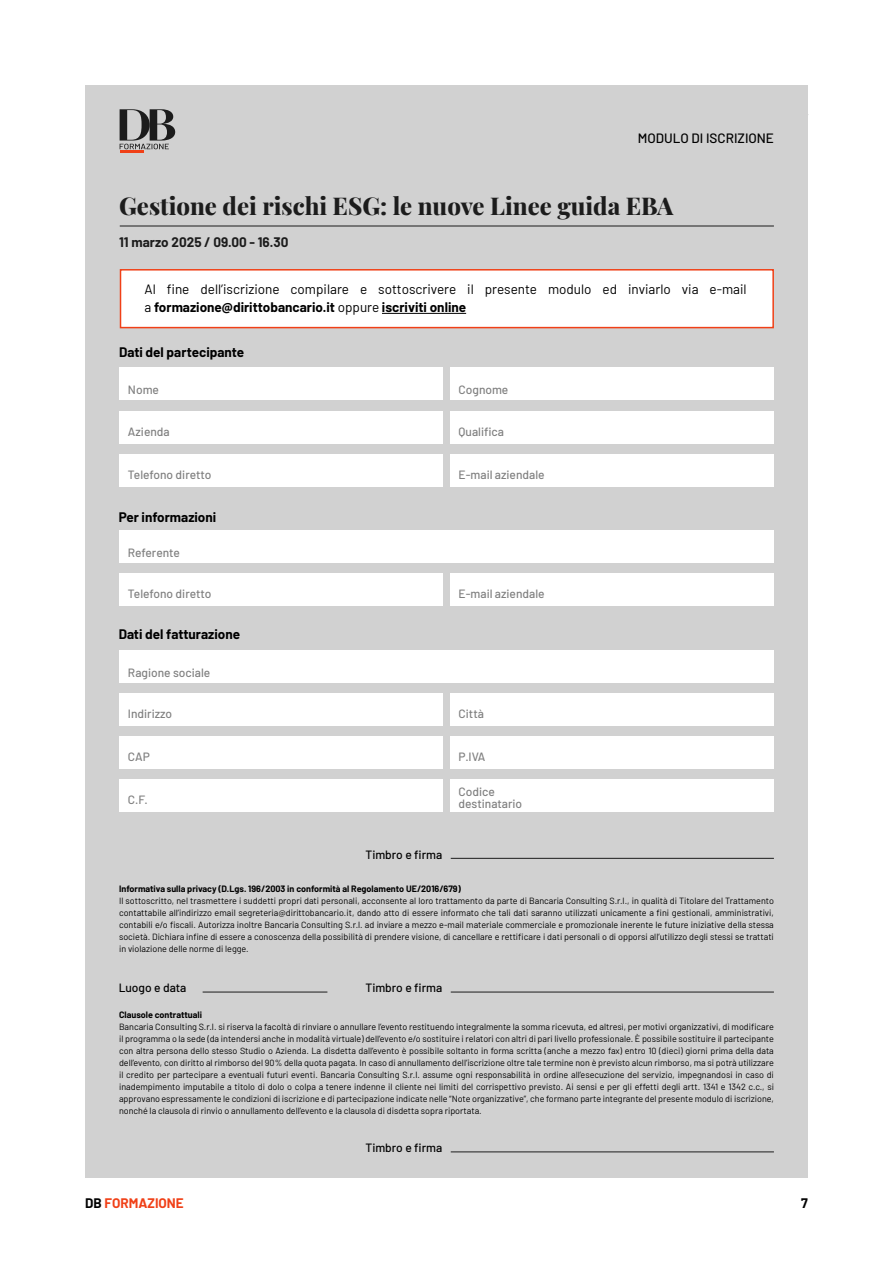
<style>
.page{position:relative;width:893px;height:1263px;background:#fff}
.page>*{position:absolute;margin:0;border:0;box-sizing:border-box;transform-origin:0 0}
.t1{font:800 24px "Playfair Display";color:#1c1c1c}
.t2{font:13.5px/18px "Barlow";color:#000}
.t3{font:700 13.5px "Barlow";color:#000}
.t4{font:700 13.5px "Barlow";color:#1c1c1c}
.t5{font:500 13.5px "Barlow";color:#000}
.t6{font:700 13.5px "Barlow";color:#f04017}
.t7{font:500 12px/12px "Barlow";color:#808080}
.t8{font:500 12px "Barlow";color:#000}
.t9{font:9px/12px "Barlow";color:#000;text-align:justify}
.t10{font:700 9px "Barlow";color:#000}
.s1{font-weight:700}
.s2{color:#000}
</style>
<div class="page">
<div style="left:85px;top:85px;width:723px;height:1093px;background:#d1d1d1"></div>
<div style="left:120px;top:269px;width:654px;height:59px;background:#fff;border:2px solid #f04017"></div>
<div style="left:119px;top:368px;width:323px;height:32px;background:#fff"></div>
<div style="left:119px;top:530px;width:655px;height:33px;background:#fff"></div>
<div style="left:451px;top:368px;width:323px;height:32px;background:#fff"></div>
<div style="left:119px;top:650px;width:655px;height:33px;background:#fff"></div>
<div style="left:119px;top:411px;width:323px;height:32px;background:#fff"></div>
<div style="left:119px;top:693px;width:323px;height:33px;background:#fff"></div>
<div style="left:451px;top:411px;width:323px;height:32px;background:#fff"></div>
<div style="left:451px;top:693px;width:323px;height:33px;background:#fff"></div>
<div style="left:119px;top:454px;width:323px;height:33px;background:#fff"></div>
<div style="left:119px;top:573px;width:323px;height:32px;background:#fff"></div>
<div style="left:119px;top:736px;width:323px;height:33px;background:#fff"></div>
<div style="left:119px;top:779px;width:323px;height:33px;background:#fff"></div>
<div style="left:451px;top:454px;width:323px;height:33px;background:#fff"></div>
<div style="left:451px;top:573px;width:323px;height:32px;background:#fff"></div>
<div style="left:451px;top:736px;width:323px;height:33px;background:#fff"></div>
<div style="left:451px;top:779px;width:323px;height:33px;background:#fff"></div>
<hr style="left:120px;top:151px;width:23px;height:2px;background:#f04017">
<svg style="left:119px;top:109px;width:56px;height:40px"></svg>
<hr style="left:382px;top:313px;width:84px;height:1px;background:#000">
<hr style="left:120px;top:226px;width:654px;height:1px;background:#1c1c1c">
<hr style="left:451px;top:858px;width:323px;height:1px;background:#1c1c1c">
<hr style="left:451px;top:992px;width:323px;height:1px;background:#1c1c1c">
<hr style="left:451px;top:1152px;width:323px;height:1px;background:#1c1c1c">
<hr style="left:203px;top:992px;width:124px;height:1px;background:#1c1c1c">
<h2 class="t5" style="left:638px;top:128px;width:138px">MODULO DI ISCRIZIONE</h2>
<h2 class="t3" style="left:714px;top:131px;width:86px">iscriviti online</h2>
<h1 class="t1" style="left:119px;top:187px;width:556px">Gestione dei rischi ESG: le nuove Linee guida EBA</h1>
<h2 class="t4" style="left:119px;top:232px;width:171px">11 marzo 2025 / 09.00 - 16.30</h2>
<h2 class="t2" style="left:145px;top:279px;width:604px">Al fine dell’iscrizione compilare e sottoscrivere il presente modulo ed inviarlo via e-mail a <span class="s1">formazione@dirittobancario.it</span> oppure <span class="s1">iscriviti online</span></h2>
<h2 class="t3" style="left:119px;top:342px;width:127px">Dati del partecipante</h2>
<h3 class="t7" style="left:128px;top:382px;width:33px">Nome</h3>
<h3 class="t7" style="left:128px;top:425px;width:43px">Azienda</h3>
<h3 class="t7" style="left:128px;top:468px;width:85px">Telefono diretto</h3>
<h2 class="t3" style="left:119px;top:507px;width:99px">Per informazioni</h2>
<h3 class="t7" style="left:128px;top:545px;width:53px">Referente</h3>
<h3 class="t7" style="left:128px;top:587px;width:85px">Telefono diretto</h3>
<h2 class="t3" style="left:119px;top:624px;width:123px">Dati del fatturazione</h2>
<h3 class="t7" style="left:128px;top:666px;width:84px">Ragione sociale</h3>
<h3 class="t7" style="left:128px;top:707px;width:46px">Indirizzo</h3>
<h3 class="t7" style="left:128px;top:750px;width:23px">CAP</h3>
<h3 class="t7" style="left:128px;top:793px;width:21px">C.F.</h3>
<h3 class="t7" style="left:459px;top:382px;width:51px">Cognome</h3>
<h3 class="t7" style="left:459px;top:425px;width:47px">Qualifica</h3>
<h3 class="t7" style="left:459px;top:468px;width:88px">E-mail aziendale</h3>
<h3 class="t7" style="left:459px;top:587px;width:88px">E-mail aziendale</h3>
<h3 class="t8" style="left:366px;top:846px;width:78px">Timbro e firma</h3>
<h3 class="t7" style="left:459px;top:707px;width:27px">Città</h3>
<h3 class="t7" style="left:459px;top:750px;width:28px">P.IVA</h3>
<h3 class="t7" style="left:459px;top:784px;width:65px">Codice destinatario</h3>
<p class="t10" style="left:119px;top:882px;width:343px">Informativa sulla privacy (D.Lgs. 196/2003 in conformità al Regolamento UE/2016/679)</p>
<p class="t9" style="left:119px;top:894px;width:656px">Il sottoscritto, nel trasmettere i suddetti propri dati personali, acconsente al loro trattamento da parte di Bancaria Consulting S.r.l., in qualità di Titolare del Trattamento contattabile all’indirizzo email segreteria@dirittobancario.it, dando atto di essere informato che tali dati saranno utilizzati unicamente a fini gestionali, amministrativi, contabili e/o fiscali. Autorizza inoltre Bancaria Consulting S.r.l. ad inviare a mezzo e-mail materiale commerciale e promozionale inerente le future iniziative della stessa società. Dichiara infine di essere a conoscenza della possibilità di prendere visione, di cancellare e rettificare i dati personali o di opporsi all’utilizzo degli stessi se trattati in violazione delle norme di legge.</p>
<h3 class="t8" style="left:119px;top:979px;width:69px">Luogo e data</h3>
<h3 class="t8" style="left:366px;top:979px;width:78px">Timbro e firma</h3>
<p class="t10" style="left:119px;top:1008px;width:84px">Clausole contrattuali</p>
<p class="t9" style="left:119px;top:1020px;width:656px">Bancaria Consulting S.r.l. si riserva la facoltà di rinviare o annullare l’evento restituendo integralmente la somma ricevuta, ed altresì, per motivi organizzativi, di modificare il programma o la sede (da intendersi anche in modalità virtuale) dell’evento e/o sostituire i relatori con altri di pari livello professionale. È possibile sostituire il partecipante con altra persona dello stesso Studio o Azienda. La disdetta dall’evento è possibile soltanto in forma scritta (anche a mezzo fax) entro 10 (dieci) giorni prima della data dell’evento, con diritto al rimborso del 90% della quota pagata. In caso di annullamento dell’iscrizione oltre tale termine non è previsto alcun rimborso, ma si potrà utilizzare il credito per partecipare a eventuali futuri eventi. Bancaria Consulting S.r.l. assume ogni responsabilità in ordine all’esecuzione del servizio, impegnandosi in caso di inadempimento imputabile a titolo di dolo o colpa a tenere indenne il cliente nei limiti del corrispettivo previsto. Ai sensi e per gli effetti degli artt. 1341 e 1342 c.c., si approvano espressamente le condizioni di iscrizione e di partecipazione indicate nelle “Note organizzative”, che formano parte integrante del presente modulo di iscrizione, nonché la clausola di rinvio o annullamento dell’evento e la clausola di disdetta sopra riportata.</p>
<h3 class="t8" style="left:366px;top:1139px;width:78px">Timbro e firma</h3>
<h2 class="t6" style="left:85px;top:1193px;width:100px"><span class="s2">DB</span> FORMAZIONE</h2>
<h2 class="t3" style="left:801px;top:1193px;width:8px">7</h2>
</div>
